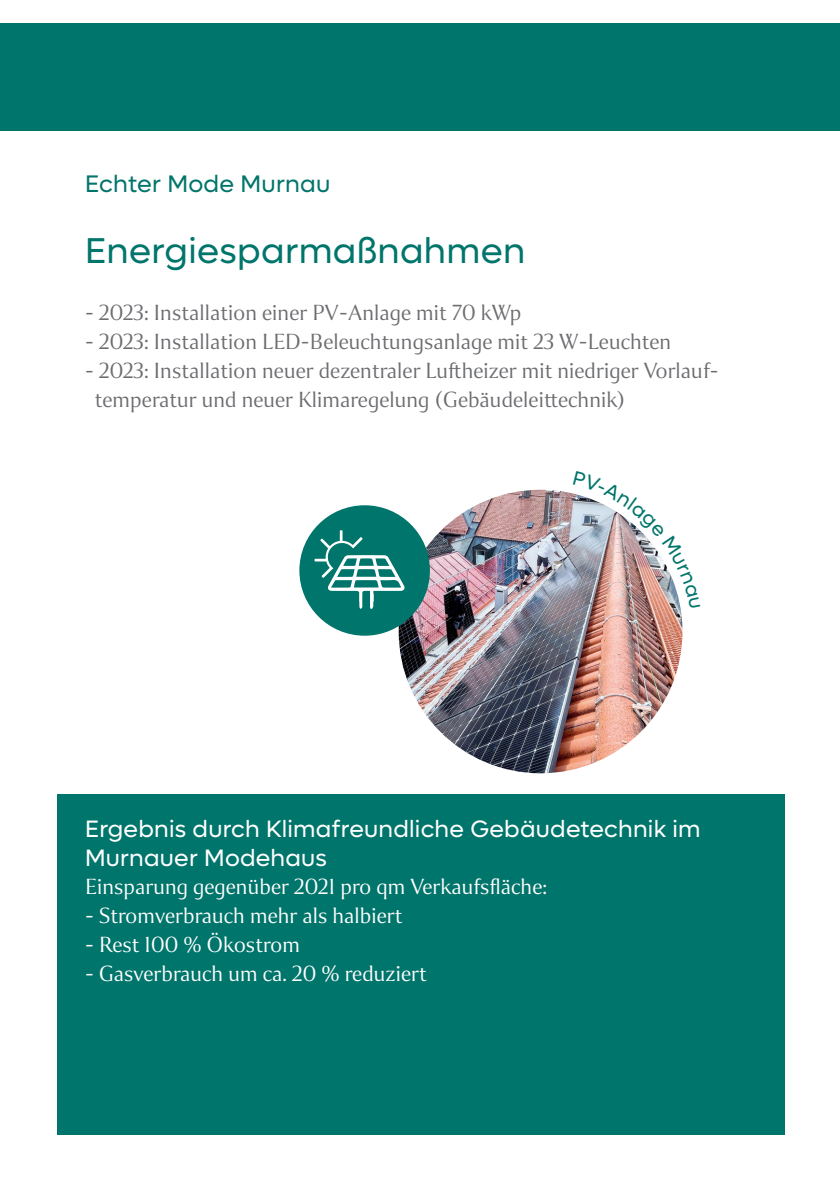
<style>
.page{position:relative;width:840px;height:1191px;background:#fff}
.page>*{position:absolute;margin:0;border:0;box-sizing:border-box;transform-origin:0 0}
.t1{font:36px "Lufga";letter-spacing:.01em;color:#00756b}
.t2{font:200 24px/28.8px "Collier";letter-spacing:.01em;color:#6c6d70}
.t3{font:200 24px "Collier";letter-spacing:.01em;color:#fff}
.t4{font:24px "Lufga";letter-spacing:.01em;color:#00756b}
.t5{font:23.8px/28.8px "Lufga";letter-spacing:.01em;color:#fff}
</style>
<div class="page">
<div style="left:0;top:23px;width:839px;height:107px;background:#00756b"></div>
<div style="left:57px;top:794px;width:727px;height:340px;background:#00756b"></div>
<img style="left:398px;top:490px;width:284px;height:283px;border-radius:142px">
<div style="left:299px;top:505px;width:130px;height:130px;background:#00756b;border-radius:50%"></div>
<svg style="left:314px;top:530px;width:91px;height:79px"></svg>
<img style="left:572px;top:493px;width:109px;height:116px">
<p class="t4" style="left:85px;top:170px;width:247px">Echter Mode Murnau</p>
<h1 class="t1" style="left:85px;top:230px;width:441px">Energiesparmaßnahmen</h1>
<p class="t2" style="left:85px;top:298px;width:437px">- 2023: Installation einer PV-Anlage mit 70 kWp</p>
<p class="t2" style="left:85px;top:327px;width:587px">- 2023: Installation LED-Beleuchtungsanlage mit 23 W-Leuchten</p>
<p class="t2" style="left:95px;top:356px;width:624px;text-indent:-10px">- 2023: Installation neuer dezentraler Luftheizer mit niedriger Vorlauf&shy;temperatur und neuer Klimaregelung (Gebäudeleittechnik)</p>
<p class="t5" style="left:85px;top:814px;width:616px">Ergebnis durch Klimafreundliche Gebäudetechnik im<br>Murnauer Modehaus</p>
<p class="t3" style="left:85px;top:873px;width:463px">Einsparung gegenüber 2021 pro qm Verkaufsfläche:</p>
<p class="t3" style="left:85px;top:902px;width:318px">- Stromverbrauch mehr als halbiert</p>
<p class="t3" style="left:85px;top:931px;width:216px">- Rest 100 % Ökostrom</p>
<p class="t3" style="left:85px;top:959px;width:343px">- Gasverbrauch um ca. 20 % reduziert</p>
</div>
